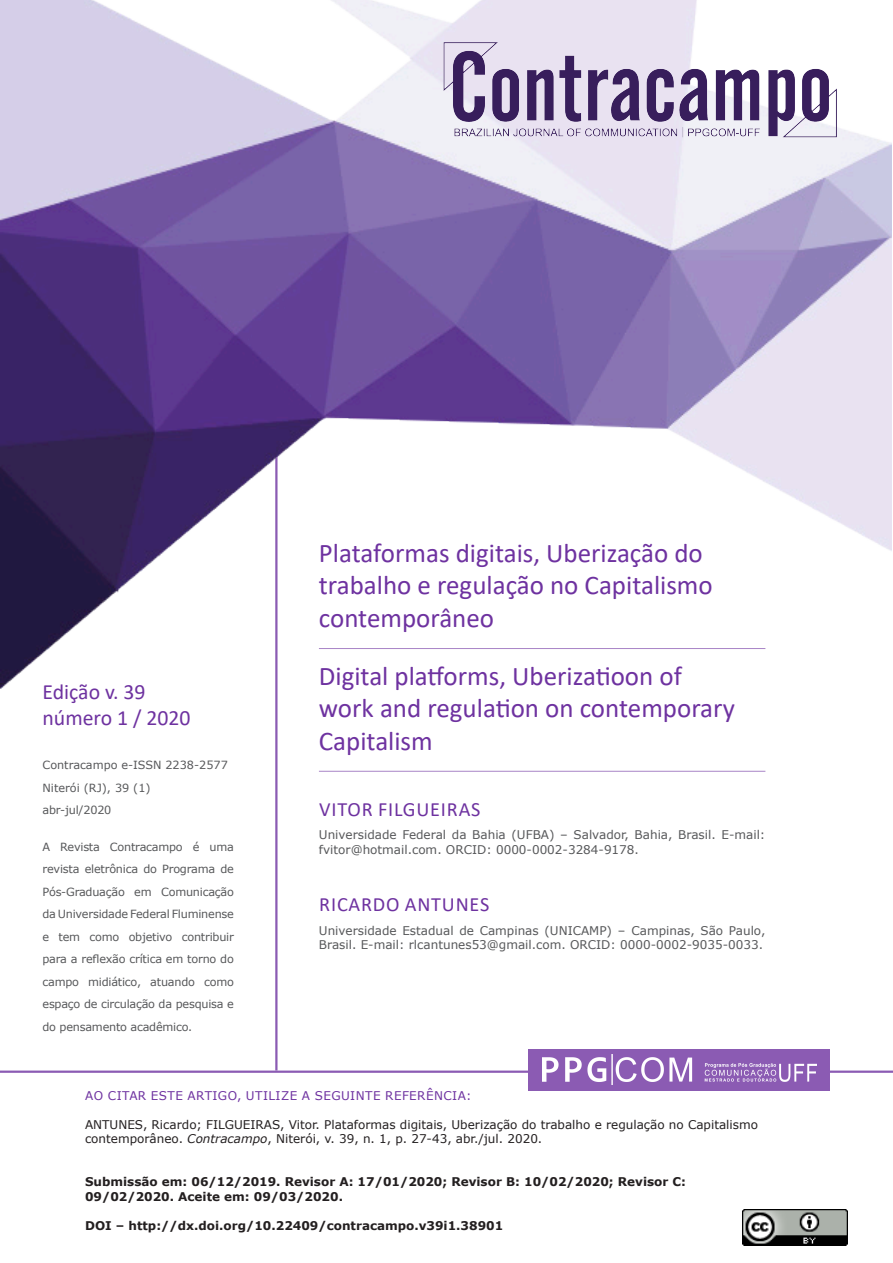
<style>
.page{position:relative;width:893px;height:1263px;background:#fff}
.page>*{position:absolute;margin:0;border:0;box-sizing:border-box;transform-origin:0 0}
.Abertura_titulo_port{font:27px/32.4px "Calibri";color:#6e32a0}
.Abertura_titulo_ingl{font:27px/32.4px "Calibri";color:#6e32a0}
.Abertura_edicao_e_nu{font:21.75px "Calibri";color:#6e32a0}
.Abertura_autor{font:20.25px "Calibri";letter-spacing:.04em;color:#6e32a0}
.Abertura_autor_-_des{font:12px/14.4px "Verdana";color:#57585a}
.Abertura_referencias{font:12px/14.4px "Verdana";color:#231f20}
.Abertura_datas_de_su{font:700 12px/14.4px "Verdana";color:#231f20}
.Abertura_DOI{font:700 12px "Verdana";color:#231f20}
.t1{font:12px "Verdana";letter-spacing:.035em;color:#6e32a0}
.Abertura_infosrevist{font:11.25px/22.5px "Verdana";letter-spacing:-.02em;color:#57585a;text-align:justify}
.Abertura_infosrevist-2{font:11.25px "Verdana";color:#57585a}
.s1{font-style:italic}
</style>
<div class="page">
<hr style="left:275px;top:453px;width:3px;height:617px;background:#8b5bb3">
<img style="left:0;top:0;width:891px;height:709px">
<hr style="left:0;top:1070px;width:893px;height:3px;background:#8b5bb3">
<div style="left:528px;top:1049px;width:302px;height:41px;background:#8b5bb3"></div>
<img style="left:542px;top:1054px;width:275px;height:31px">
<img style="left:427px;top:28px;width:420px;height:120px">
<img style="left:742px;top:1209px;width:105px;height:37px">
<hr style="left:319px;top:648px;width:446px;height:1px;background:#a884c6">
<hr style="left:319px;top:771px;width:446px;height:1px;background:#a884c6">
<p class="Abertura_edicao_e_nu" style="left:43px;top:676px;width:105px">Edição v. 39</p>
<p class="Abertura_edicao_e_nu" style="left:43px;top:703px;width:150px">número 1 / 2020</p>
<p class="Abertura_infosrevist-2" style="left:43px;top:757px;width:187px">Contracampo e-ISSN 2238-2577</p>
<p class="Abertura_infosrevist-2" style="left:43px;top:780px;width:110px">Niterói (RJ), 39 (1)</p>
<p class="Abertura_infosrevist" style="left:43px;top:798px;width:70px">abr-jul/2020</p>
<p class="Abertura_infosrevist" style="left:43px;top:835px;width:193px">A Revista Contracampo é uma revista eletrônica do Programa de Pós-Graduação em Comunicação da Universidade Federal Fluminense e tem como objetivo contribuir para a reflexão crítica em torno do campo midiático, atuando como espaço de circulação da pesquisa e do pensamento acadêmico.</p>
<p class="Abertura_titulo_port" style="left:319px;top:536px;width:395px">Plataformas digitais, Uberização do trabalho e regulação no Capitalismo contemporâneo</p>
<p class="Abertura_titulo_ingl" style="left:319px;top:659px;width:417px">Digital platforms, Uberizatioon of work and regulation on contemporary<br>Capitalism</p>
<p class="Abertura_autor" style="left:319px;top:796px;width:163px">VITOR FILGUEIRAS</p>
<p class="Abertura_autor_-_des" style="left:319px;top:828px;width:448px">Universidade Federal da Bahia (UFBA) – Salvador, Bahia, Brasil. E-mail: fvitor@hotmail.com. ORCID: 0000-0002-3284-9178.</p>
<p class="Abertura_autor" style="left:319px;top:890px;width:172px">RICARDO ANTUNES</p>
<p class="Abertura_autor_-_des" style="left:319px;top:923px;width:448px">Universidade Estadual de Campinas (UNICAMP) – Campinas, São Paulo,<br>Brasil. E-mail: rlcantunes53@gmail.com. ORCID: 0000-0002-9035-0033.</p>
<p class="t1" style="left:85px;top:1087px;width:388px">AO CITAR ESTE ARTIGO, UTILIZE A SEGUINTE REFERÊNCIA:</p>
<p class="Abertura_referencias" style="left:85px;top:1117px;width:674px">ANTUNES, Ricardo; FILGUEIRAS, Vitor. Plataformas digitais, Uberização do trabalho e regulação no Capitalismo contemporâneo. <span class="s1">Contracampo</span>, Niterói, v. 39, n. 1, p. 27-43, abr./jul. 2020.</p>
<p class="Abertura_datas_de_su" style="left:85px;top:1174px;width:602px">Submissão em: 06/12/2019. Revisor A: 17/01/2020; Revisor B: 10/02/2020; Revisor C:<br>09/02/2020. Aceite em: 09/03/2020.</p>
<p class="Abertura_DOI" style="left:85px;top:1217px;width:420px">DOI – http://dx.doi.org/10.22409/contracampo.v39i1.38901</p>
</div>
